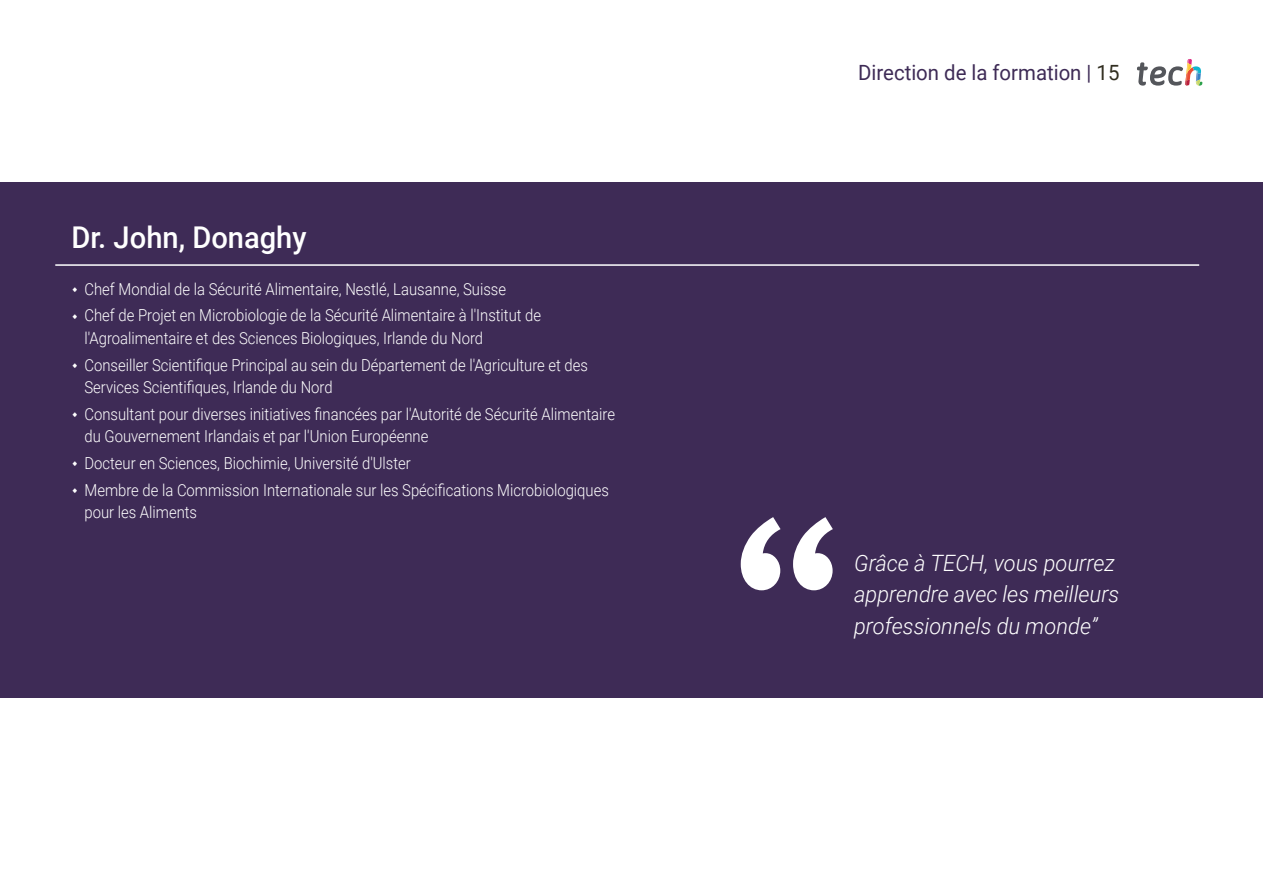
<style>
.page{position:relative;width:1263px;height:893px;background:#fff}
.page>*{position:absolute;margin:0;border:0;box-sizing:border-box;transform-origin:0 0}
.t1{font:500 30px "Roboto";color:#fff}
.t2{font:italic 300 22.5px/31.5px "Roboto";color:#fff}
.t3{font:21px "Roboto";color:#3e2b56}
.t4{font:300 16.5px/26.7px "Roboto";color:#fff;scale:.9 1}
.s1{color:#312e20}
</style>
<div class="page">
<div style="left:0;top:182px;width:1263px;height:516px;background:#3e2b56"></div>
<svg style="left:741px;top:517px;width:92px;height:73px"></svg>
<svg style="left:1137px;top:59px;width:65px;height:27px"></svg>
<hr style="left:55px;top:264px;width:1144px;height:2px;background:#fff">
<h1 class="t1" style="left:71px;top:216px;width:237px">Dr. John, Donaghy</h1>
<p class="t4" style="left:85px;top:275px;width:509px">Chef Mondial de la Sécurité Alimentaire, Nestlé, Lausanne, Suisse<br>Chef de Projet en Microbiologie de la Sécurité Alimentaire à l'Institut de</p>
<p class="t4" style="left:85px;top:324px;width:561px">l'Agroalimentaire et des Sciences Biologiques, Irlande du Nord<br>Conseiller Scientifique Principal au sein du Département de l'Agriculture et des</p>
<p class="t4" style="left:85px;top:373px;width:591px">Services Scientifiques, Irlande du Nord<br>Consultant pour diverses initiatives financées par l'Autorité de Sécurité Alimentaire</p>
<p class="t4" style="left:85px;top:423px;width:584px">du Gouvernement Irlandais et par l'Union Européenne<br>Docteur en Sciences, Biochimie, Université d'Ulster<br>Membre de la Commission Internationale sur les Spécifications Microbiologiques</p>
<p class="t4" style="left:85px;top:499px;width:127px">pour les Aliments</p>
<p class="t3" style="left:858px;top:57px;width:263px">Direction de la formation | <span class="s1">15</span></p>
<h2 class="t2" style="left:854px;top:546px;width:267px">Grâce à TECH, vous pourrez apprendre avec les meilleurs professionnels du monde”</h2>
</div>
